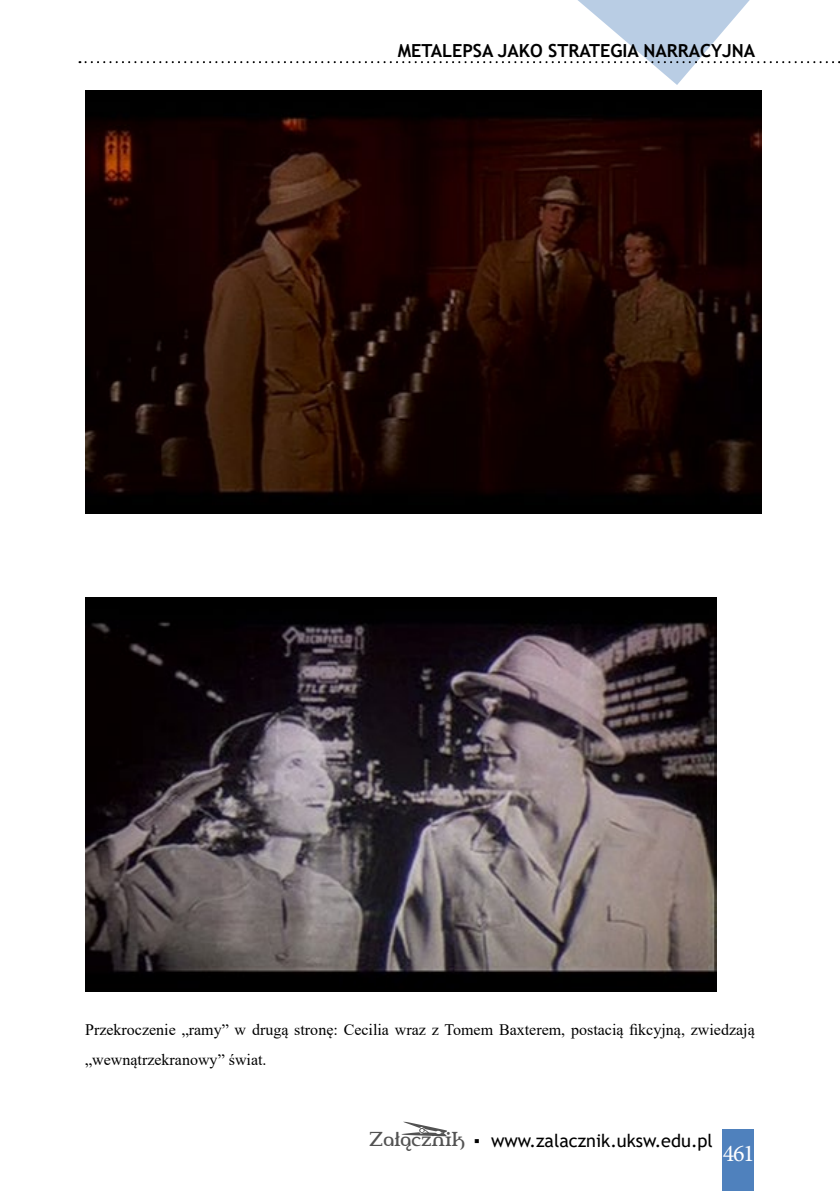
<style>
.page{position:relative;width:840px;height:1191px;background:#fff}
.page>*{position:absolute;margin:0;border:0;box-sizing:border-box;transform-origin:0 0}
.t1{font:24px "Minion Pro";color:#fff}
.t2{font:18px "Trebuchet MS";color:#000}
.t3{font:700 18px "Trebuchet MS";color:#000}
.t4{font:16px/30px "Times New Roman";color:#000}
.s1{font-family:"Amerika";font-size:18.8px}
</style>
<div class="page">
<div style="left:722px;top:1129px;width:31px;height:62px;background:#4f81bd"></div>
<svg style="left:79px;top:0;width:760px;height:85px"></svg>
<svg style="left:401px;top:1121px;width:46px;height:15px"></svg>
<img style="left:85px;top:91px;width:676px;height:422px">
<img style="left:85px;top:597px;width:630px;height:394px">
<p class="t3" style="left:397px;top:40px;width:359px">METALEPSA JAKO STRATEGIA NARRACYJNA</p>
<p class="t4" style="left:85px;top:1014px;width:670px">Przekroczenie „ramy” w drugą stronę: Cecilia wraz z Tomem Baxterem, postacią fikcyjną, zwiedzają „wewnątrzekranowy” świat.</p>
<p class="t2" style="left:369px;top:1128px;width:345px"><span class="s1">Załącznik</span> ▪ www.zalacznik.uksw.edu.pl</p>
<h1 class="t1" style="left:722px;top:1137px;width:33px">461</h1>
</div>
